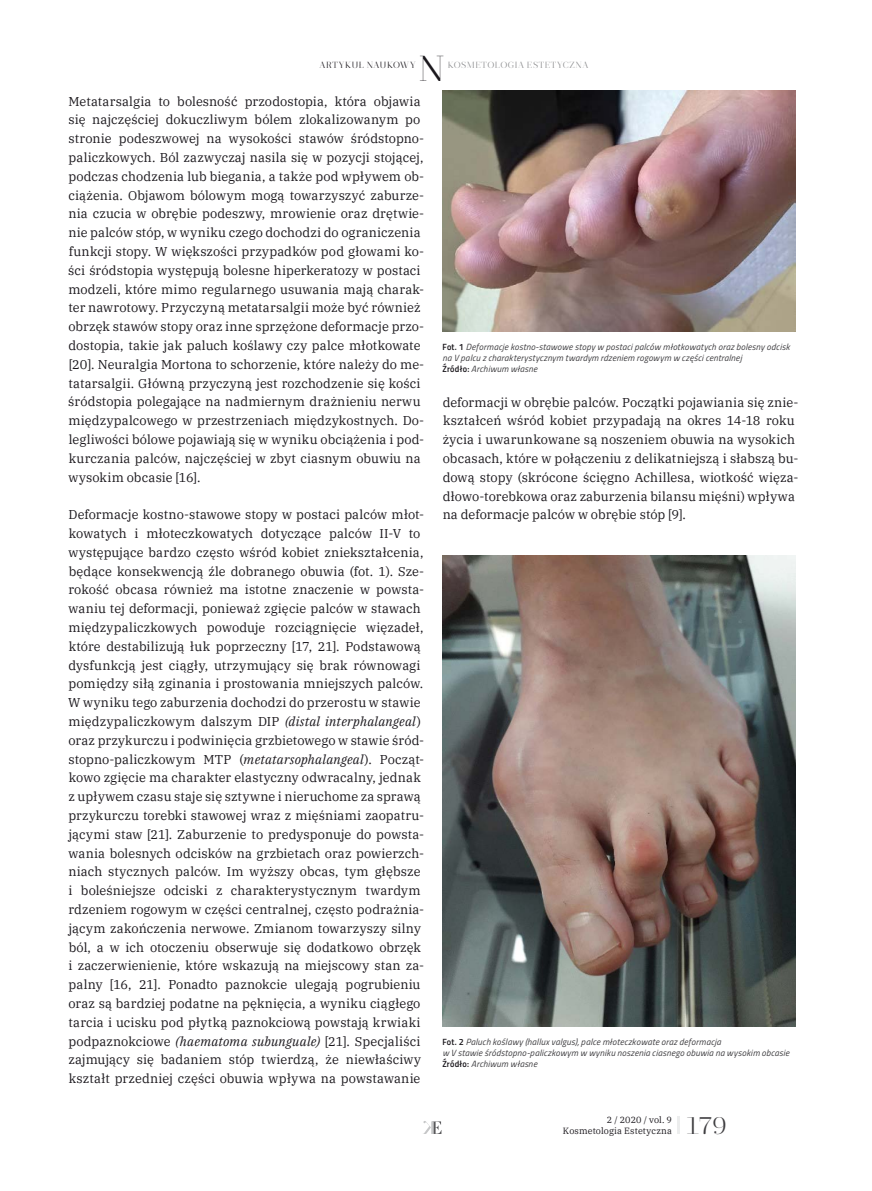
<style>
.page{position:relative;width:872px;height:1191px;background:#fff}
.page>*{position:absolute;margin:0;border:0;box-sizing:border-box;transform-origin:0 0}
.t1{font:300 36px "Prumo Display";color:#1a171c}
.t2{font:300 24px "Prumo Display";color:#3e3d40}
.t3{font:12.75px/18.8px "IBM Plex Serif";letter-spacing:.01em;color:#1a171c}
.t4{font:italic 9px/10.8px "Titillium";letter-spacing:.02em;color:#3e3d40}
.t5{font:9px/10.5px "IBM Plex Serif";letter-spacing:.015em;color:#1a171c;text-align:right}
.t6{font:300 9px "Prumo Display";letter-spacing:.06em;color:#87888a}
.t7{font:300 9px "Prumo Display";letter-spacing:.075em;color:#1a171c}
.s1{font-style:italic}
.s2{font-family:"Titillium Semibold Upright";font-style:normal;color:#1a171c}
</style>
<div class="page">
<svg style="left:677px;top:1117px;width:2px;height:17px"></svg>
<svg style="left:423px;top:1121px;width:18px;height:13px"></svg>
<img style="left:442px;top:555px;width:353px;height:471px">
<img style="left:442px;top:91px;width:353px;height:240px">
<p class="t7" style="left:319px;top:60px;width:98px">ARTYKUŁ NAUKOWY</p>
<h1 class="t1" style="left:419px;top:47px;width:27px">N</h1>
<p class="t6" style="left:448px;top:60px;width:142px">KOSMETOLOGIA ESTETYCZNA</p>
<p class="t3" style="left:68px;top:91px;width:357px">Metatarsalgia to bolesność przodostopia, która objawia się najczęściej dokuczliwym bólem zlokalizowanym po stronie podeszwowej na wysokości stawów śródstopno&shy;paliczkowych. Ból zazwyczaj nasila się w pozycji stojącej, podczas chodzenia lub biegania, a także pod wpływem ob&shy;ciążenia. Objawom bólowym mogą towarzyszyć zaburze&shy;nia czucia w obrębie podeszwy, mrowienie oraz drętwie&shy;nie palców stóp, w wyniku czego dochodzi do ograniczenia funkcji stopy. W większości przypadków pod głowami ko&shy;ści śródstopia występują bolesne hiperkeratozy w postaci modzeli, które mimo regularnego usuwania mają charak&shy;ter nawrotowy. Przyczyną metatarsalgii może być również obrzęk stawów stopy oraz inne sprzężone deformacje przo&shy;dostopia, takie jak paluch koślawy czy palce młotkowate [20]. Neuralgia Mortona to schorzenie, które należy do me&shy;tatarsalgii. Główną przyczyną jest rozchodzenie się kości śródstopia polegające na nadmiernym drażnieniu nerwu międzypalcowego w przestrzeniach międzykostnych. Do&shy;legliwości bólowe pojawiają się w wyniku obciążenia i pod&shy;kurczania palców, najczęściej w zbyt ciasnym obuwiu na wysokim obcasie [16].</p>
<p class="t3" style="left:68px;top:504px;width:358px">Deformacje kostno-stawowe stopy w postaci palców młot&shy;kowatych i młoteczkowatych dotyczące palców II-V to występujące bardzo często wśród kobiet zniekształcenia, będące konsekwencją źle dobranego obuwia (fot. 1). Sze&shy;rokość obcasa również ma istotne znaczenie w powsta&shy;waniu tej deformacji, ponieważ zgięcie palców w stawach międzypaliczkowych powoduje rozciągnięcie więzadeł, które destabilizują łuk poprzeczny [17, 21]. Podstawową dysfunkcją jest ciągły, utrzymujący się brak równowagi pomiędzy siłą zginania i prostowania mniejszych palców.<br>W wyniku tego zaburzenia dochodzi do przerostu w stawie międzypaliczkowym dalszym DIP <span class="s1">(distal interphalangeal</span>) oraz przykurczu i podwinięcia grzbietowego w stawie śród&shy;stopno-paliczkowym MTP (<span class="s1">metatarsophalangeal</span>). Począt&shy;kowo zgięcie ma charakter elastyczny odwracalny, jednak z upływem czasu staje się sztywne i nieruchome za sprawą przykurczu torebki stawowej wraz z mięśniami zaopatru&shy;jącymi staw [21]. Zaburzenie to predysponuje do powsta&shy;wania bolesnych odcisków na grzbietach oraz powierzch&shy;niach stycznych palców. Im wyższy obcas, tym głębsze i boleśniejsze odciski z charakterystycznym twardym rdzeniem rogowym w części centralnej, często podrażnia&shy;jącym zakończenia nerwowe. Zmianom towarzyszy silny ból, a w ich otoczeniu obserwuje się dodatkowo obrzęk i zaczerwienienie, które wskazują na miejscowy stan za&shy;palny [16, 21]. Ponadto paznokcie ulegają pogrubieniu oraz są bardziej podatne na pęknięcia, a wyniku ciągłego tarcia i ucisku pod płytką paznokciową powstają krwiaki podpaznokciowe <span class="s1">(haematoma subunguale)</span> [21]. Specjaliści zajmujący się badaniem stóp twierdzą, że niewłaściwy kształt przedniej części obuwia wpływa na powstawanie</p>
<p class="t4" style="left:442px;top:341px;width:349px"><span class="s2">Fot. 1</span> Deformacje kostno-stawowe stopy w postaci palców młotkowatych oraz bolesny odcisk na V palcu z charakterystycznym twardym rdzeniem rogowym w części centralnej<br><span class="s2">Źródło:</span> Archiwum własne</p>
<p class="t3" style="left:442px;top:391px;width:357px">deformacji w obrębie palców. Początki pojawiania się znie&shy;kształceń wśród kobiet przypadają na okres 14-18 roku życia i uwarunkowane są noszeniem obuwia na wysokich obcasach, które w połączeniu z delikatniejszą i słabszą bu&shy;dową stopy (skrócone ścięgno Achillesa, wiotkość więza&shy;dłowo-torebkowa oraz zaburzenia bilansu mięśni) wpływa na deformacje palców w obrębie stóp [9].</p>
<p class="t4" style="left:442px;top:1036px;width:348px"><span class="s2">Fot. 2</span> Paluch koślawy (hallux valgus), palce młoteczkowate oraz deformacja<br>w V stawie śródstopno-paliczkowym w wyniku noszenia ciasnego obuwia na wysokim obcasie<br><span class="s2">Źródło:</span> Archiwum własne</p>
<p class="t5" style="left:563px;top:1114px;width:111px">2 / 2020 / vol. 9<br>Kosmetologia Estetyczna</p>
<h2 class="t2" style="left:685px;top:1111px;width:44px">179</h2>
</div>
